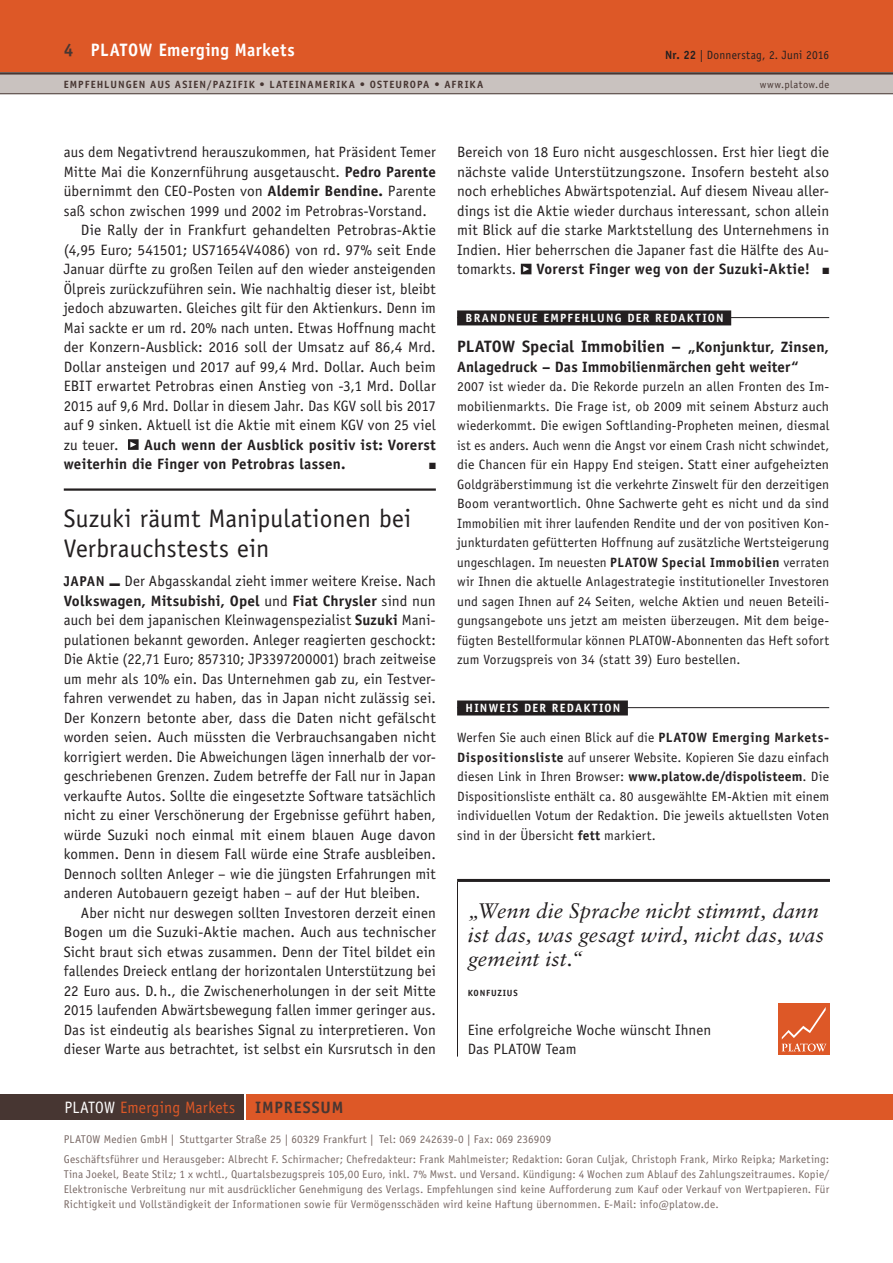
<style>
.page{position:relative;width:893px;height:1263px;background:#fff}
.page>*{position:absolute;margin:0;border:0;box-sizing:border-box;transform-origin:0 0}
._02_Headline{font:25.5px/30px "Officina Sans Std";letter-spacing:.005em;color:#231f20}
._60_Zitat{font:italic 21px/24px "Sabon LT Std";letter-spacing:.005em;color:#231f20}
.t1{font:700 18px "Officina Sans Std";letter-spacing:.025em;color:#fff;scale:.95 1}
._08_Ticker_Fließtext{font:700 16.5px "Officina Sans Std";color:#231f20}
.t2{font:16.5px "Officina Sans Std";letter-spacing:.005em;color:#dd5827;scale:.95 1}
.Platow-Kopf{font:700 16.5px "Officina Sans Std";letter-spacing:.05em;color:#473632}
._06_Fließtext_Einzug{font:15px/19.5px "Officina Sans Std";letter-spacing:.005em;color:#231f20;text-align:justify}
._05_Fließtext{font:15px/19.5px "Officina Sans Std";letter-spacing:.005em;color:#231f20}
._06_Fließtext_Einzug-2{font:700 15px/19.5px "Officina Sans Std";letter-spacing:.015em;color:#231f20}
._08_Ticker_Fließtext-2{font:700 15px "Officina Sans Std";letter-spacing:.01em;color:#231f20}
._08_Ticker_Fließtext-3{font:13.5px/19.5px "Officina Sans Std";letter-spacing:.01em;color:#231f20;text-align:justify}
._30_Rubrik{font:700 12px "Officina Sans Std";letter-spacing:.1em;color:#fff}
.t3{font:12px "Officina Sans Std";letter-spacing:.025em;color:#231f20;scale:.95 1}
._05_Fließtext-2{font:11.25px/15px "Officina Sans Std";letter-spacing:.015em;color:#786864;text-align:justify}
.t4{font:700 10.5px "Officina Sans Std";letter-spacing:.1em;color:#473632}
.t5{font:10.5px "Officina Sans Std";letter-spacing:.045em;color:#473632}
.t6{font:700 9px "Officina Sans Std";letter-spacing:.08em;color:#231f20}
._06_Fließtext_Einzug-3{font:9px "Zapf Dingbats";color:#231f20}
.s1{color:#473632}
.s2{font-weight:700}
.s3{font-weight:700;font-size:14.25px}
.s4{color:#fff}
.s5{font-size:15px}
</style>
<div class="page">
<div style="left:0;top:0;width:893px;height:72px;background:#dd5827"></div>
<div style="left:0;top:72px;width:893px;height:22px;background:#c9c2bf"></div>
<hr style="left:0;top:72px;width:893px;height:3px;background:#473632">
<hr style="left:0;top:94px;width:893px;height:1px;background:#473632">
<div style="left:0;top:1094px;width:244px;height:26px;background:#473632"></div>
<div style="left:247px;top:1094px;width:646px;height:26px;background:#dd5827"></div>
<div style="left:778px;top:1003px;width:51px;height:51px;background:#dd5827"></div>
<svg style="left:782px;top:1007px;width:44px;height:44px"></svg>
<svg style="left:128px;top:439px;width:11px;height:11px"></svg>
<div style="left:457px;top:310px;width:274px;height:15px;background:#231f20"></div>
<hr style="left:457px;top:317px;width:372px;height:1px;background:#231f20">
<hr style="left:457px;top:879px;width:373px;height:3px;background:#231f20">
<hr style="left:457px;top:882px;width:1px;height:174px;background:#231f20">
<hr style="left:64px;top:488px;width:372px;height:3px;background:#231f20">
<svg style="left:521px;top:264px;width:10px;height:10px"></svg>
<div style="left:457px;top:700px;width:171px;height:15px;background:#231f20"></div>
<hr style="left:457px;top:707px;width:372px;height:1px;background:#231f20">
<p class="t1" style="left:64px;top:39px;width:244px"><span class="s1">4</span> PLATOW Emerging Markets</p>
<p class="t3" style="left:665px;top:47px;width:174px"><span class="s2">Nr. 22</span> | Donnerstag, 2. Juni 2016</p>
<p class="t4" style="left:64px;top:78px;width:421px">EMPFEHLUNGEN AUS ASIEN/PAZIFIK • LATEINAMERIKA • OSTEUROPA • AFRIKA</p>
<p class="t5" style="left:760px;top:79px;width:71px">www.platow.de</p>
<p class="_06_Fließtext_Einzug" style="left:64px;top:143px;width:374px">aus dem Negativtrend herauszukommen, hat Präsident Temer Mitte Mai die Konzernführung ausgetauscht. <span class="s2">Pedro Parente </span>übernimmt den CEO-Posten von <span class="s2">Aldemir Bendine.</span> Parente saß schon zwischen 1999 und 2002 im Petrobras-Vorstand.</p>
<p class="_06_Fließtext_Einzug" style="left:64px;top:221px;width:374px;text-indent:17px">Die Rally der in Frankfurt gehandelten Petrobras-Aktie (4,95 Euro; 541501; US71654V4086) von rd. 97% seit Ende Januar dürfte zu großen Teilen auf den wieder ansteigenden Ölpreis zurückzuführen sein. Wie nachhaltig dieser ist, bleibt jedoch abzuwarten. Gleiches gilt für den Aktienkurs. Denn im Mai sackte er um rd. 20% nach unten. Etwas Hoffnung macht der Konzern-Ausblick: 2016 soll der Umsatz auf 86,4 Mrd.<br>Dollar ansteigen und 2017 auf 99,4 Mrd. Dollar. Auch beim EBIT erwartet Petrobras einen Anstieg von -3,1 Mrd. Dollar 2015 auf 9,6 Mrd. Dollar in diesem Jahr. Das KGV soll bis 2017 auf 9 sinken. Aktuell ist die Aktie mit einem KGV von 25 viel zu teuer.</p>
<p class="_06_Fließtext_Einzug-2" style="left:64px;top:435px;width:374px;text-indent:80px">Auch wenn der Ausblick positiv ist: Vorerst weiterhin die Finger von Petrobras lassen.</p>
<p class="_06_Fließtext_Einzug-3" style="left:429px;top:462px;width:8px">■</p>
<p class="_02_Headline" style="left:64px;top:503px;width:349px">Suzuki räumt Manipulationen bei<br>Verbrauchstests ein</p>
<p class="_05_Fließtext" style="left:64px;top:572px;width:374px;text-align:justify"><span class="s3">JAPAN</span> ■ Der Abgasskandal zieht immer weitere Kreise. Nach <span class="s2">Volkswagen, Mitsubishi, Opel</span> und <span class="s2">Fiat Chrysler</span> sind nun auch bei dem japanischen Kleinwagenspezialist <span class="s2">Suzuki</span> Mani&shy;pulationen bekannt geworden. Anleger reagierten geschockt:<br>Die Aktie (22,71 Euro; 857310; JP3397200001) brach zeitweise um mehr als 10% ein. Das Unternehmen gab zu, ein Testver&shy;fahren verwendet zu haben, das in Japan nicht zulässig sei.<br>Der Konzern betonte aber, dass die Daten nicht gefälscht worden seien. Auch müssten die Verbrauchsangaben nicht korrigiert werden. Die Abweichungen lägen innerhalb der vor&shy;geschriebenen Grenzen. Zudem betreffe der Fall nur in Japan verkaufte Autos. Sollte die eingesetzte Software tatsächlich nicht zu einer Verschönerung der Ergebnisse geführt haben, würde Suzuki noch einmal mit einem blauen Auge davon kommen. Denn in diesem Fall würde eine Strafe ausbleiben.<br>Dennoch sollten Anleger – wie die jüngsten Erfahrungen mit anderen Autobauern gezeigt haben – auf der Hut bleiben.</p>
<p class="_06_Fließtext_Einzug" style="left:64px;top:903px;width:374px;text-indent:17px">Aber nicht nur deswegen sollten Investoren derzeit einen Bogen um die Suzuki-Aktie machen. Auch aus technischer Sicht braut sich etwas zusammen. Denn der Titel bildet ein fallendes Dreieck entlang der horizontalen Unterstützung bei 22 Euro aus. D.h., die Zwischenerholungen in der seit Mitte 2015 laufenden Abwärtsbewegung fallen immer geringer aus.<br>Das ist eindeutig als bearishes Signal zu interpretieren. Von dieser Warte aus betrachtet, ist selbst ein Kursrutsch in den</p>
<p class="t2" style="left:65px;top:1098px;width:181px"><span class="s4">PLATOW</span> Emerging Markets</p>
<p class="Platow-Kopf" style="left:255px;top:1097px;width:90px">IMPRESSUM</p>
<p class="_06_Fließtext_Einzug" style="left:457px;top:143px;width:374px">Bereich von 18 Euro nicht ausgeschlossen. Erst hier liegt die nächste valide Unterstützungszone. Insofern besteht also noch erhebliches Abwärtspotenzial. Auf diesem Niveau aller&shy;dings ist die Aktie wieder durchaus interessant, schon allein mit Blick auf die starke Marktstellung des Unternehmens in Indien. Hier beherrschen die Japaner fast die Hälfte des Au&shy;tomarkts.</p>
<p class="_06_Fließtext_Einzug-2" style="left:536px;top:259px;width:294px">Vorerst Finger weg von der Suzuki-Aktie! ■</p>
<p class="_30_Rubrik" style="left:466px;top:310px;width:260px">BRANDNEUE EMPFEHLUNG DER REDAKTION</p>
<p class="_08_Ticker_Fließtext" style="left:457px;top:336px;width:374px">PLATOW Special Immobilien – <span class="s5">„Konjunktur, Zinsen,</span></p>
<p class="_08_Ticker_Fließtext-2" style="left:457px;top:357px;width:343px">Anlagedruck – Das Immobilienmärchen geht weiter“</p>
<p class="_08_Ticker_Fließtext-3" style="left:457px;top:377px;width:374px">2007 ist wieder da. Die Rekorde purzeln an allen Fronten des Im&shy;mobilienmarkts. Die Frage ist, ob 2009 mit seinem Absturz auch wiederkommt. Die ewigen Softlanding-Propheten meinen, diesmal ist es anders. Auch wenn die Angst vor einem Crash nicht schwindet, die Chancen für ein Happy End steigen. Statt einer aufgeheizten Goldgräberstimmung ist die verkehrte Zinswelt für den derzeitigen Boom verantwortlich. Ohne Sachwerte geht es nicht und da sind Immobilien mit ihrer laufenden Rendite und der von positiven Kon&shy;junkturdaten gefütterten Hoffnung auf zusätzliche Wertsteigerung ungeschlagen. Im neuesten <span class="s2">PLATOW Special Immobilien</span> verraten wir Ihnen die aktuelle Anlagestrategie institutioneller Investoren und sagen Ihnen auf 24 Seiten, welche Aktien und neuen Beteili&shy;gungsangebote uns jetzt am meisten überzeugen. Mit dem beige&shy;fügten Bestellformular können PLATOW-Abonnenten das Heft sofort zum Vorzugspreis von 34 (statt 39) Euro bestellen.</p>
<p class="_30_Rubrik" style="left:466px;top:700px;width:156px">HINWEIS DER REDAKTION</p>
<p class="_08_Ticker_Fließtext-3" style="left:457px;top:728px;width:374px">Werfen Sie auch einen Blick auf die <span class="s2">PLATOW Emerging Markets-Dispositionsliste</span> auf unserer Website. Kopieren Sie dazu einfach diesen Link in Ihren Browser: <span class="s2">www.platow.de/dispolisteem</span>. Die Dispositionsliste enthält ca. 80 ausgewählte EM-Aktien mit einem individuellen Votum der Redaktion. Die jeweils aktuellsten Voten sind in der Übersicht <span class="s2">fett</span> markiert.</p>
<p class="_60_Zitat" style="left:468px;top:898px;width:358px">„Wenn die Sprache nicht stimmt, dann ist das, was gesagt wird, nicht das, was gemeint ist.“</p>
<p class="t6" style="left:468px;top:987px;width:51px">KONFUZIUS</p>
<p class="_05_Fließtext" style="left:468px;top:1020px;width:245px">Eine erfolgreiche Woche wünscht Ihnen<br>Das PLATOW Team</p>
<p class="_05_Fließtext-2" style="left:64px;top:1132px;width:489px">PLATOW Medien GmbH | Stuttgarter Straße 25 | 60329 Frankfurt | Tel: 069 242639-0 | Fax: 069 236909</p>
<p class="_05_Fließtext-2" style="left:64px;top:1151px;width:767px">Geschäftsführer und Herausgeber: Albrecht F. Schirmacher; Chefredakteur: Frank Mahlmeister; Redaktion: Goran Culjak, Christoph Frank, Mirko Reipka; Marketing:<br>Tina Joekel, Beate Stilz; 1 x wchtl., Quartalsbezugspreis 105,00 Euro, inkl. 7% Mwst. und Versand. Kündigung: 4 Wochen zum Ablauf des Zahlungszeitraumes. Kopie/ Elektronische Verbreitung nur mit ausdrücklicher Genehmigung des Verlags. Empfehlungen sind keine Aufforderung zum Kauf oder Verkauf von Wertpapieren. Für Richtigkeit und Vollständigkeit der Informationen sowie für Vermögensschäden wird keine Haftung übernommen. E-Mail: info@platow.de.</p>
</div>
